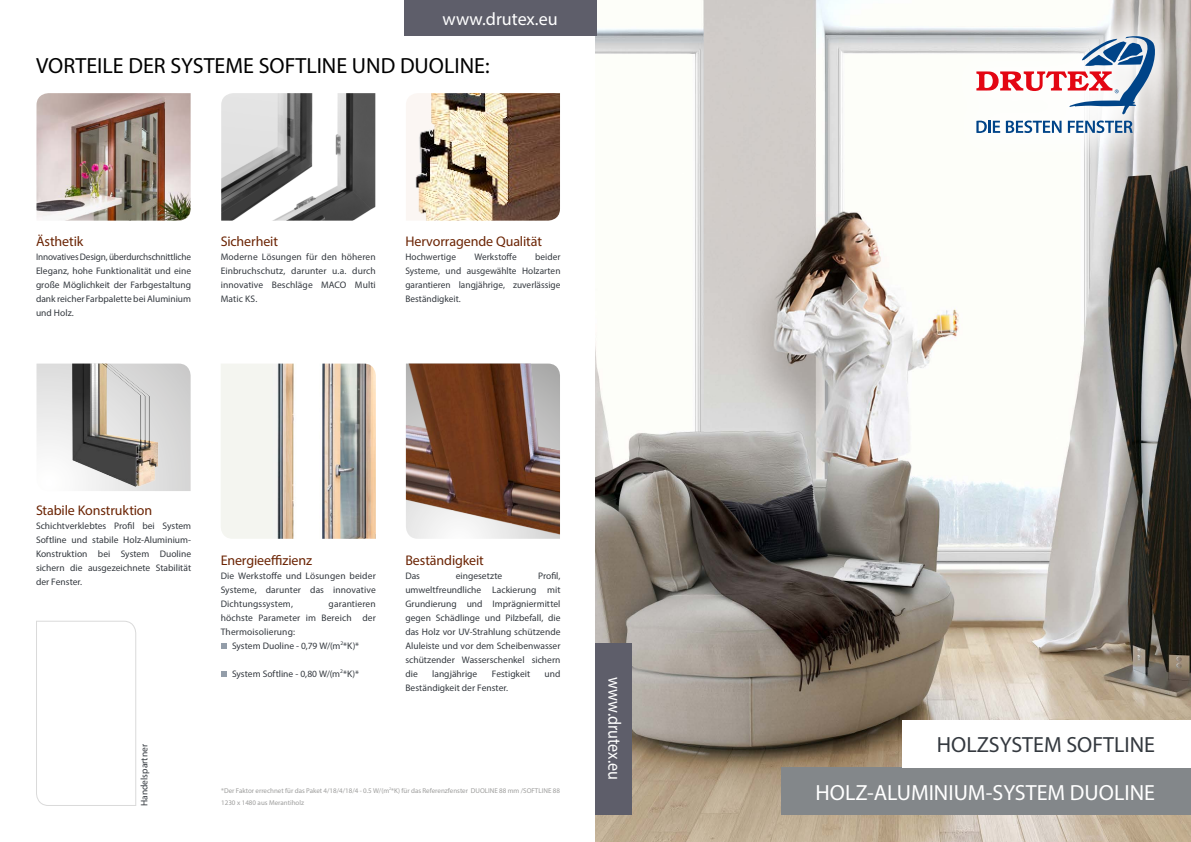
<style>
.page{position:relative;width:1191px;height:842px;background:#fff}
.page>*{position:absolute;margin:0;border:0;box-sizing:border-box;transform-origin:0 0}
.t1{font:22px "Myriad Pro";color:#000}
.t2{font:22px "Myriad Pro";color:#fff}
.t3{font:22px "Myriad Pro";color:#34393f}
.t4{font:18px "Myriad Pro";color:#fff}
.t5{font:18px "Myriad Pro";color:#fff;scale:.89 1}
.t6{font:14px "Myriad Pro";letter-spacing:-.005em;color:#6b2404}
.t7{font:9.5px/14px "Myriad Pro";letter-spacing:.005em;color:#34393f;text-align:justify}
.t8{font:7px/12px "Myriad Pro";color:#9d9d9c}
.s1{font-family:"Minion Pro";font-size:12px}
</style>
<div class="page">
<img style="left:595px;top:0;width:596px;height:842px">
<div style="left:404px;top:0;width:192px;height:36px;background:#5e5e6a"></div>
<div style="left:595px;top:643px;width:36px;height:171px;background:#5e5e6a"></div>
<svg style="left:942px;top:2px;width:246px;height:166px"></svg>
<svg style="left:976px;top:121px;width:85px;height:12px"></svg>
<svg style="left:1067px;top:121px;width:65px;height:12px"></svg>
<svg style="left:976px;top:36px;width:179px;height:78px"></svg>
<svg style="left:36px;top:620px;width:100px;height:186px"></svg>
<img style="left:36px;top:93px;width:155px;height:128px">
<svg style="left:185px;top:365px;width:6px;height:126px"></svg>
<img style="left:36px;top:364px;width:149px;height:127px">
<img style="left:221px;top:93px;width:154px;height:128px">
<img style="left:406px;top:93px;width:154px;height:128px">
<img style="left:406px;top:364px;width:154px;height:175px">
<svg style="left:221px;top:643px;width:5px;height:5px"></svg>
<svg style="left:221px;top:671px;width:5px;height:6px"></svg>
<div style="left:781px;top:768px;width:410px;height:47px;background:#83878a"></div>
<div style="left:902px;top:720px;width:289px;height:48px;background:#fff"></div>
<img style="left:221px;top:364px;width:155px;height:175px">
<h2 class="t4" style="left:442px;top:8px;width:116px">www.drutex.eu</h2>
<h1 class="t1" style="left:36px;top:52px;width:455px">VORTEILE DER SYSTEME SOFTLINE UND DUOLINE:</h1>
<h3 class="t6" style="left:36px;top:232px;width:49px">Ästhetik</h3>
<p class="t7" style="left:36px;top:249px;width:157px">Innovatives Design, überdurchschnittliche Eleganz, hohe Funktionalität und eine große Möglichkeit der Farbgestaltung dank reicher Farbpalette bei Aluminium und Holz.</p>
<h3 class="t6" style="left:221px;top:232px;width:59px">Sicherheit</h3>
<p class="t7" style="left:221px;top:249px;width:157px">Moderne Lösungen für den höheren Einbruchschutz, darunter u.a. durch innovative Beschläge MACO Multi Matic KS.</p>
<h3 class="t6" style="left:405px;top:232px;width:138px">Hervorragende Qualität</h3>
<p class="t7" style="left:405px;top:249px;width:52px">Hochwertige</p>
<p class="t7" style="left:474px;top:249px;width:44px">Werkstoffe</p>
<p class="t7" style="left:405px;top:249px;width:157px;text-indent:130px">beider Systeme, und ausgewählte Holzarten garantieren langjährige, zuverlässige Beständigkeit.</p>
<h3 class="t6" style="left:36px;top:502px;width:118px">Stabile Konstruktion</h3>
<p class="t7" style="left:36px;top:519px;width:157px">Schichtverklebtes Profil bei System Softline und stabile Holz-Aluminium-Konstruktion bei System Duoline sichern die ausgezeichnete Stabilität der Fenster.</p>
<p class="t7" style="left:137px;top:806px;width:63px;rotate:-90deg">Handelspartner</p>
<h3 class="t6" style="left:221px;top:551px;width:93px">Energieeffizienz</h3>
<p class="t7" style="left:221px;top:568px;width:157px">Die Werkstoffe und Lösungen beider Systeme, darunter das innovative Dichtungssystem,</p>
<p class="t7" style="left:221px;top:596px;width:157px;text-indent:108px">garantieren höchste Parameter im Bereich der Thermoisolierung:</p>
<p class="t7" style="left:221px;top:638px;width:140px"><span class="s1">•</span> System Duoline - 0,79 W/(m<sup>2</sup>*K)*</p>
<p class="t7" style="left:221px;top:666px;width:140px"><span class="s1">•</span> System Softline - 0,80 W/(m<sup>2</sup>*K)*</p>
<h3 class="t6" style="left:405px;top:551px;width:80px">Beständigkeit</h3>
<p class="t7" style="left:405px;top:568px;width:16px">Das</p>
<p class="t7" style="left:456px;top:568px;width:48px">eingesetzte</p>
<p class="t7" style="left:405px;top:568px;width:157px;text-indent:133px">Profil, umweltfreundliche Lackierung mit Grundierung und Imprägniermittel gegen Schädlinge und Pilzbefall, die das Holz vor UV-Strahlung schützende Aluleiste und vor dem Scheibenwasser schützender Wasserschenkel sichern die</p>
<p class="t7" style="left:432px;top:666px;width:47px">langjährige</p>
<p class="t7" style="left:492px;top:666px;width:40px">Festigkeit</p>
<p class="t7" style="left:544px;top:666px;width:17px">und</p>
<p class="t7" style="left:405px;top:680px;width:104px">Beständigkeit der Fenster.</p>
<p class="t8" style="left:221px;top:784px;width:340px">*Der Faktor errechnet für das Paket 4/18/4/18/4 - 0.5 W/(m<sup>2</sup>*K) für das Referenzfenster DUOLINE 88 mm /SOFTLINE 88<br>1230 x 1480 aus Merantiholz</p>
<h2 class="t5" style="left:625px;top:677px;width:117px;rotate:90deg">www.drutex.eu</h2>
<h1 class="t3" style="left:936px;top:731px;width:220px">HOLZSYSTEM SOFTLINE</h1>
<h1 class="t2" style="left:815px;top:779px;width:341px">HOLZ-ALUMINIUM-SYSTEM DUOLINE</h1>
</div>
